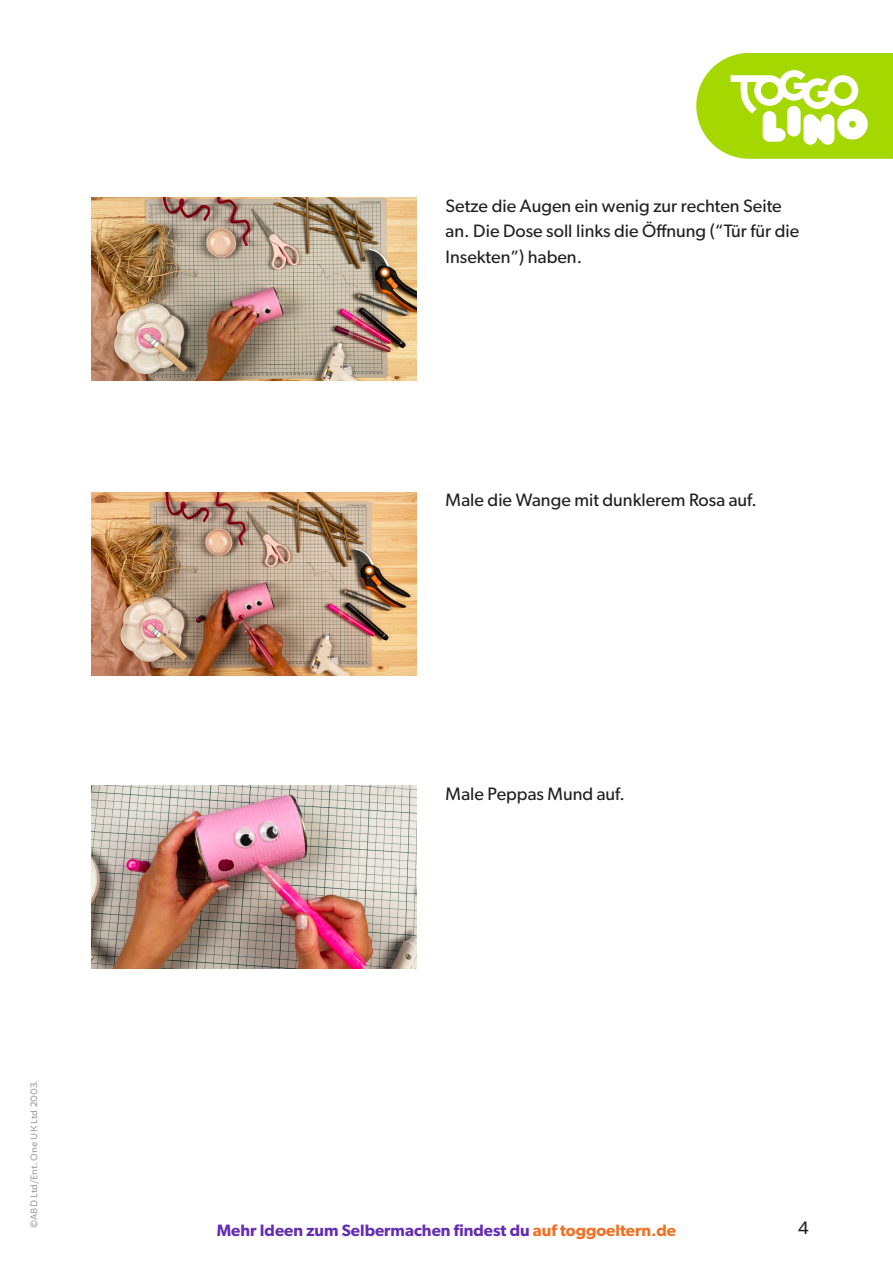
<style>
.page{position:relative;width:893px;height:1263px;background:#fff}
.page>*{position:absolute;margin:0;border:0;box-sizing:border-box;transform-origin:0 0}
.bulltet{font:18px/25.5px "Gibson";color:#231f20}
.fließtext{font:18px "Gibson";color:#231f20}
.t1{font:600 16.5px "Gibson";color:#652cb3}
.t2{font:9px "Mohr Rounded Alt";letter-spacing:-.005em;color:#939598}
.s1{color:#f36e21}
</style>
<div class="page">
<svg style="left:696px;top:53px;width:197px;height:106px"></svg>
<img style="left:91px;top:197px;width:326px;height:184px">
<img style="left:91px;top:492px;width:326px;height:183px">
<img style="left:91px;top:785px;width:326px;height:184px">
<p class="t2" style="left:29px;top:1228px;width:149px;rotate:-90deg">©ABD Ltd/Ent. One UK Ltd 2003.</p>
<p class="bulltet" style="left:446px;top:192px;width:355px">Setze die Augen ein wenig zur rechten Seite an. Die Dose soll links die Öffnung (“Tür für die<br>Insekten”) haben.</p>
<p class="bulltet" style="left:446px;top:487px;width:313px">Male die Wange mit dunklerem Rosa auf.</p>
<p class="fließtext" style="left:446px;top:783px;width:181px">Male Peppas Mund auf.</p>
<p class="t1" style="left:217px;top:1220px;width:461px">Mehr Ideen zum Selbermachen findest du <span class="s1">auf toggoeltern.de</span></p>
<p class="bulltet" style="left:798px;top:1215px;width:12px">4</p>
</div>
